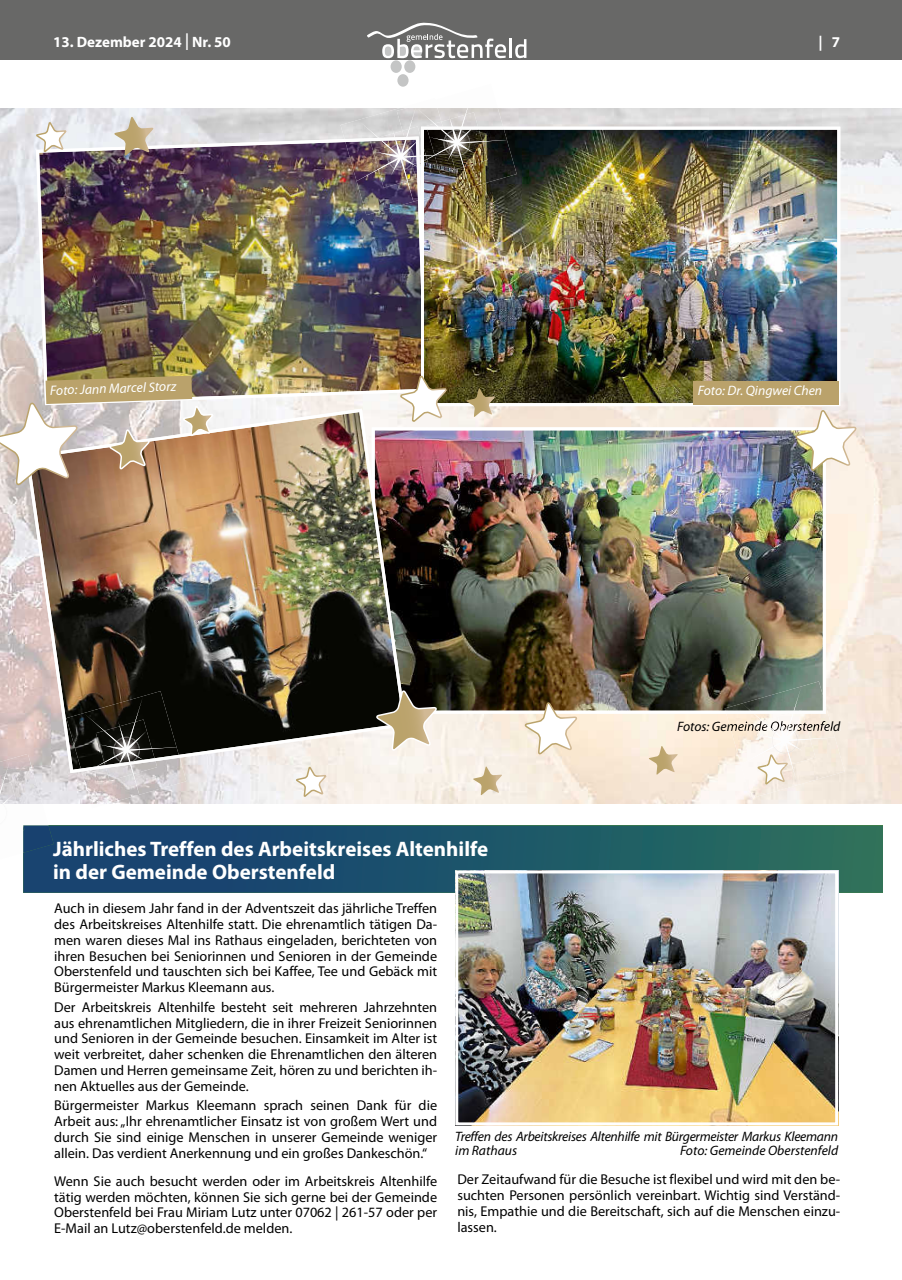
<style>
.page{position:relative;width:902px;height:1280px;background:#fff}
.page>*{position:absolute;margin:0;border:0;box-sizing:border-box;transform-origin:0 0}
.t1{font:700 21px/22.8px "Myriad Pro";color:#fff}
.t2{font:700 15px "Myriad Pro";color:#fff}
.t3{font:14.25px/15.8px "Myriad Pro";color:#000;text-align:justify}
.t4{font:italic 13.65px/14.4px "Myriad Pro";letter-spacing:-.02em;color:#000}
.t5{font:italic 13.65px "Myriad Pro";color:#fff}
.t6{font:italic 13.65px "Myriad Pro";color:#000}
.s1{font-weight:400;font-size:24.75px}
</style>
<div class="page">
<div style="left:0;top:0;width:901px;height:60px;background:#686867"></div>
<div style="left:394px;top:71px;width:17px;height:19px;border:3px solid #fff;border-radius:50%"></div>
<div style="left:390px;top:60px;width:11px;height:13px;background:#c4c5c5;border-radius:50%"></div>
<div style="left:404px;top:60px;width:11px;height:13px;background:#c4c5c5;border-radius:50%"></div>
<div style="left:397px;top:74px;width:11px;height:13px;background:#c4c5c5;border-radius:50%"></div>
<hr style="left:509px;top:39px;width:3px;height:19px;background:#fff">
<svg style="left:515px;top:39px;width:11px;height:19px"></svg>
<svg style="left:367px;top:22px;width:139px;height:36px"></svg>
<hr style="left:882px;top:825px;width:1px;height:68px;background:#327357">
<svg style="left:23px;top:825px;width:859px;height:68px;background:#1e5469"></svg>
<img style="left:0;top:108px;width:901px;height:696px">
<img style="left:677px;top:721px;width:163px;height:10px">
<img style="left:36px;top:136px;width:385px;height:269px">
<img style="left:421px;top:127px;width:419px;height:279px">
<img style="left:406px;top:427px;width:419px;height:287px">
<svg style="left:473px;top:766px;width:29px;height:29px"></svg>
<svg style="left:114px;top:117px;width:40px;height:39px;background:#c2b5a4"></svg>
<svg style="left:466px;top:388px;width:29px;height:29px"></svg>
<svg style="left:648px;top:746px;width:29px;height:29px"></svg>
<svg style="left:523px;top:702px;width:56px;height:53px"></svg>
<svg style="left:793px;top:410px;width:65px;height:62px"></svg>
<svg style="left:399px;top:375px;width:49px;height:48px"></svg>
<svg style="left:295px;top:773px;width:33px;height:24px"></svg>
<svg style="left:35px;top:121px;width:33px;height:31px"></svg>
<img style="left:507px;top:140px;width:9px;height:48px">
<img style="left:340px;top:108px;width:16px;height:31px">
<img style="left:344px;top:138px;width:12px;height:43px">
<img style="left:356px;top:202px;width:57px;height:13px">
<img style="left:356px;top:108px;width:151px;height:94px">
<img style="left:388px;top:145px;width:25px;height:25px">
<img style="left:726px;top:714px;width:14px;height:50px">
<img style="left:724px;top:681px;width:98px;height:30px">
<img style="left:725px;top:695px;width:15px;height:19px">
<img style="left:728px;top:721px;width:12px;height:10px">
<img style="left:740px;top:737px;width:104px;height:61px">
<svg style="left:740px;top:687px;width:95px;height:98px"></svg>
<img style="left:788px;top:711px;width:14px;height:1px">
<img style="left:754px;top:721px;width:3px;height:10px">
<img style="left:762px;top:739px;width:53px;height:27px">
<img style="left:766px;top:766px;width:20px;height:5px">
<img style="left:766px;top:764px;width:21px;height:2px">
<img style="left:757px;top:712px;width:53px;height:52px">
<img style="left:773px;top:753px;width:25px;height:1px">
<img style="left:771px;top:727px;width:27px;height:26px">
<img style="left:771px;top:731px;width:26px;height:15px">
<img style="left:776px;top:728px;width:17px;height:3px">
<img style="left:773px;top:740px;width:24px;height:13px">
<img style="left:0;top:754px;width:26px;height:5px">
<img style="left:44px;top:853px;width:4px;height:4px">
<img style="left:44px;top:825px;width:10px;height:28px">
<svg style="left:0;top:759px;width:44px;height:99px"></svg>
<img style="left:0;top:804px;width:7px;height:20px">
<img style="left:3px;top:804px;width:4px;height:16px">
<div style="left:693px;top:381px;width:146px;height:23px;background:#baa26b"></div>
<img style="left:26px;top:409px;width:380px;height:364px">
<svg style="left:374px;top:690px;width:65px;height:62px"></svg>
<svg style="left:0;top:376px;width:215px;height:110px"></svg>
<img style="left:66px;top:691px;width:110px;height:80px">
<img style="left:177px;top:758px;width:9px;height:37px">
<img style="left:177px;top:747px;width:2px;height:8px">
<img style="left:177px;top:755px;width:2px;height:6px">
<img style="left:82px;top:795px;width:57px;height:9px">
<svg style="left:82px;top:697px;width:95px;height:98px;background:#5c5955"></svg>
<img style="left:114px;top:738px;width:25px;height:25px">
<img style="left:459px;top:874px;width:375px;height:247px">
<div style="left:455px;top:870px;width:383px;height:255px;border:3px solid #fff"></div>
<p class="t2" style="left:53px;top:32px;width:179px">13. Dezember 2024 <span class="s1">I</span> Nr. 50</p>
<p class="t2" style="left:818px;top:32px;width:23px">| 7</p>
<p class="t5" style="left:50px;top:382px;width:128px;rotate:-2deg">Foto: Jann Marcel Storz</p>
<p class="t5" style="left:697px;top:382px;width:126px">Foto: Dr. Qingwei Chen</p>
<h1 class="t1" style="left:53px;top:837px;width:436px">Jährliches Treffen des Arbeitskreises Altenhilfe in der Gemeinde Oberstenfeld</h1>
<p class="t3" style="left:54px;top:900px;width:384px">Auch in diesem Jahr fand in der Adventszeit das jährliche Treffen des Arbeitskreises Altenhilfe statt. Die ehrenamtlich tätigen Da&shy;men waren dieses Mal ins Rathaus eingeladen, berichteten von ihren Besuchen bei Seniorinnen und Senioren in der Gemeinde Oberstenfeld und tauschten sich bei Kaffee, Tee und Gebäck mit Bürgermeister Markus Kleemann aus.</p>
<p class="t3" style="left:54px;top:999px;width:384px">Der Arbeitskreis Altenhilfe besteht seit mehreren Jahrzehnten aus ehrenamtlichen Mitgliedern, die in ihrer Freizeit Seniorinnen und Senioren in der Gemeinde besuchen. Einsamkeit im Alter ist weit verbreitet, daher schenken die Ehrenamtlichen den älteren Damen und Herren gemeinsame Zeit, hören zu und berichten ih&shy;nen Aktuelles aus der Gemeinde.</p>
<p class="t3" style="left:54px;top:1097px;width:384px">Bürgermeister Markus Kleemann sprach seinen Dank für die Arbeit aus: „Ihr ehrenamtlicher Einsatz ist von großem Wert und durch Sie sind einige Menschen in unserer Gemeinde weniger allein. Das verdient Anerkennung und ein großes Dankeschön.“</p>
<p class="t3" style="left:54px;top:1173px;width:384px">Wenn Sie auch besucht werden oder im Arbeitskreis Altenhilfe tätig werden möchten, können Sie sich gerne bei der Gemeinde Oberstenfeld bei Frau Miriam Lutz unter 07062 | 261-57 oder per E-Mail an Lutz@oberstenfeld.de melden.</p>
<p class="t3" style="left:457px;top:1171px;width:384px">Der Zeitaufwand für die Besuche ist flexibel und wird mit den be&shy;suchten Personen persönlich vereinbart. Wichtig sind Verständ&shy;nis, Empathie und die Bereitschaft, sich auf die Menschen einzu&shy;lassen.</p>
<p class="t4" style="left:455px;top:1128px;width:384px">Treffen des Arbeitskreises Altenhilfe mit Bürgermeister Markus Kleemann im Rathaus</p>
<p class="t6" style="left:680px;top:1142px;width:160px">Foto: Gemeinde Oberstenfeld</p>
</div>
